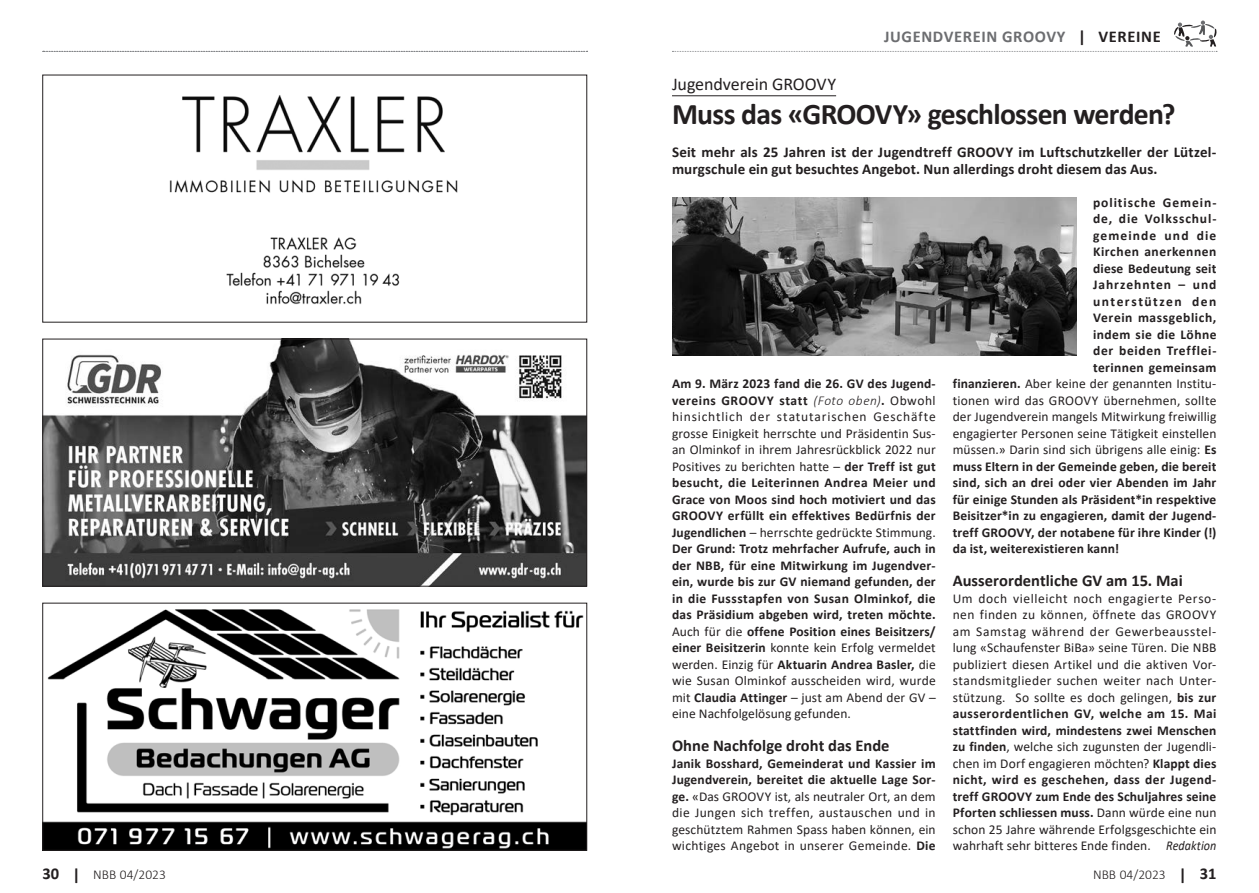
<style>
.page{position:relative;width:1259px;height:893px;background:#fff}
.page>*{position:absolute;margin:0;border:0;box-sizing:border-box;transform-origin:0 0}
.t1{font:700 30px "Calibri";letter-spacing:-.025em;color:#231f20}
.t2{font:18px "Calibri";letter-spacing:-.005em;color:#231f20}
.t3{font:700 16.5px "Calibri";color:#231f20}
.t4{font:700 16.5px "Calibri";letter-spacing:.04em;color:#6c6d70}
.t5{font:700 15px/16.5px "Calibri";letter-spacing:.01em;color:#231f20}
.t6{font:700 13.5px/16.5px "Calibri";letter-spacing:.015em;color:#231f20;text-align:justify}
.t7{font:13.5px/16.5px "Calibri";letter-spacing:.01em;color:#231f20;text-align:justify}
.t8{font:700 13.5px "Calibri";letter-spacing:.07em;color:#231f20}
.t9{font:300 13.5px "Calibri";color:#231f20}
.t10{font:700 13.5px "Calibri";letter-spacing:.045em;color:#231f20}
.t11{font:700 13.5px "Calibri";letter-spacing:.05em;color:#231f20}
.t12{font:700 13.5px "Calibri";letter-spacing:.06em;color:#231f20}
.t13{font:700 13.5px "Calibri";letter-spacing:.04em;color:#231f20}
.t14{font:700 13.5px "Calibri";letter-spacing:.11em;color:#231f20}
.t15{font:700 13.5px "Calibri";letter-spacing:.08em;color:#231f20}
.s1{color:#231f20}
.s2{font-weight:300;font-style:italic}
.s3{font-weight:400}
.s4{font-weight:700}
.s5{font-style:italic}
.s6{font-weight:700;font-size:16.5px}
</style>
<div class="page">
<svg style="left:43px;top:51px;width:544px;height:1px"></svg>
<img style="left:45px;top:609px;width:540px;height:239px">
<div style="left:43px;top:603px;width:544px;height:247px;border:1px solid #231f20"></div>
<img style="left:169px;top:95px;width:289px;height:210px">
<img style="left:45px;top:341px;width:540px;height:243px">
<div style="left:43px;top:339px;width:544px;height:247px;border:1px solid #231f20"></div>
<svg style="left:672px;top:21px;width:545px;height:31px"></svg>
<hr style="left:672px;top:96px;width:164px;height:1px;background:#231f20">
<img style="left:672px;top:197px;width:404px;height:158px">
<p class="t4" style="left:884px;top:25px;width:278px">JUGENDVEREIN GROOVY <span class="s1">| VEREINE</span></p>
<h2 class="t2" style="left:672px;top:71px;width:166px">Jugendverein GROOVY</h2>
<h1 class="t1" style="left:672px;top:93px;width:505px">Muss das «GROOVY» geschlossen werden?</h1>
<p class="t5" style="left:672px;top:144px;width:546px">Seit mehr als 25 Jahren ist der Jugendtreff GROOVY im Luftschutzkeller der Lützel&shy;murgschule ein gut besuchtes Angebot. Nun allerdings droht diesem das Aus.</p>
<p class="t6" style="left:672px;top:375px;width:265px">Am 9. März 2023 fand die 26. GV des Jugend&shy;vereins GROOVY statt <span class="s2">(Foto oben)</span>. <span class="s3">Obwohl hinsichtlich der statutarischen Geschäfte grosse Einigkeit herrschte und Präsidentin Sus&shy;an Olminkof in ihrem Jahresrückblick 2022 nur Positives zu berichten hatte –</span> der Treff ist gut besucht, die Leiterinnen Andrea Meier und Grace von Moos sind hoch motiviert und das GROOVY erfüllt ein effektives Bedürfnis der Jugendlichen <span class="s3">– herrschte gedrückte Stimmung.<br></span>Der Grund: Trotz mehrfacher Aufrufe, auch in der NBB, für eine Mitwirkung im Jugendver&shy;ein, wurde bis zur GV niemand gefunden, der in die Fussstapfen von Susan Olminkof, die das Präsidium abgeben wird, treten möchte.<br><span class="s3">Auch für die</span> offene Position eines Beisitzers/ einer Beisitzerin <span class="s3">konnte kein Erfolg vermeldet werden. Einzig für</span> Aktuarin Andrea Basler, <span class="s3">die wie Susan Olminkof ausscheiden wird, wurde mit</span> Claudia Attinger <span class="s3">– just am Abend der GV – eine Nachfolgelösung gefunden.</span></p>
<p class="t3" style="left:672px;top:734px;width:219px">Ohne Nachfolge droht das Ende</p>
<p class="t7" style="left:672px;top:755px;width:265px"><span class="s4">Janik Bosshard, Gemeinderat und Kassier im Jugendverein, bereitet die aktuelle Lage Sor&shy;ge.</span> «Das GROOVY ist, als neutraler Ort, an dem die Jungen sich treffen, austauschen und in geschütztem Rahmen Spass haben können, ein wichtiges Angebot in unserer Gemeinde. <span class="s4">Die</span></p>
<p class="t8" style="left:1093px;top:193px;width:125px">politische Gemein-</p>
<p class="t12" style="left:1093px;top:209px;width:125px">de, die Volksschul-</p>
<p class="t15" style="left:1093px;top:226px;width:125px">gemeinde und die</p>
<p class="t13" style="left:1093px;top:242px;width:125px">Kirchen anerkennen</p>
<p class="t6" style="left:1093px;top:260px;width:125px">diese Bedeutung seit</p>
<p class="t8" style="left:1093px;top:275px;width:125px">Jahrzehnten – und</p>
<p class="t14" style="left:1093px;top:292px;width:125px">unterstützen den</p>
<p class="t10" style="left:1093px;top:308px;width:125px">Verein massgeblich,</p>
<p class="t6" style="left:1093px;top:326px;width:125px">indem sie die Löhne</p>
<p class="t11" style="left:1093px;top:341px;width:125px">der beiden Trefflei-</p>
<p class="t6" style="left:1093px;top:359px;width:125px">terinnen gemeinsam</p>
<p class="t7" style="left:952px;top:375px;width:265px"><span class="s4">finanzieren.</span> Aber keine der genannten Institu-</p>
<p class="t7" style="left:952px;top:392px;width:265px">tionen wird das GROOVY übernehmen, sollte</p>
<p class="t7" style="left:952px;top:408px;width:265px">der Jugendverein mangels Mitwirkung freiwillig</p>
<p class="t7" style="left:952px;top:425px;width:265px">engagierter Personen seine Tätigkeit einstellen</p>
<p class="t7" style="left:952px;top:441px;width:265px">müssen.» Darin sind sich übrigens alle einig: <span class="s4">Es</span></p>
<p class="t6" style="left:952px;top:458px;width:265px">muss Eltern in der Gemeinde geben, die bereit</p>
<p class="t6" style="left:952px;top:474px;width:265px">sind, sich an drei oder vier Abenden im Jahr</p>
<p class="t6" style="left:952px;top:491px;width:265px">für einige Stunden als Präsident*in respektive</p>
<p class="t6" style="left:952px;top:507px;width:264px">Beisitzer*in zu engagieren, damit der Jugend-</p>
<p class="t6" style="left:952px;top:524px;width:265px">treff GROOVY, der notabene für ihre Kinder (!)</p>
<p class="t6" style="left:952px;top:540px;width:168px">da ist, weiterexistieren kann!</p>
<p class="t3" style="left:952px;top:569px;width:231px">Ausserordentliche GV am 15. Mai</p>
<p class="t7" style="left:952px;top:590px;width:265px">Um doch vielleicht noch engagierte Perso&shy;nen finden zu können, öffnete das GROOVY am Samstag während der Gewerbeausstel&shy;lung «Schaufenster BiBa» seine Türen. Die NBB publiziert diesen Artikel und die aktiven Vor&shy;standsmitglieder suchen weiter nach Unter&shy;stützung. So sollte es doch gelingen, <span class="s4">bis zur ausserordentlichen GV, welche am 15. Mai stattfinden wird, mindestens zwei Menschen zu finden</span>, welche sich zugunsten der Jugendli&shy;chen im Dorf engagieren möchten? <span class="s4">Klappt dies nicht, wird es geschehen, dass der Jugend&shy;treff GROOVY zum Ende des Schuljahres seine Pforten schliessen muss.</span> Dann würde eine nun schon 25 Jahre währende Erfolgsgeschichte ein wahrhaft sehr bitteres Ende finden. <span class="s5">Redaktion</span></p>
<p class="t9" style="left:43px;top:866px;width:125px"><span class="s6">30 |</span> NBB 04/2023</p>
<p class="t9" style="left:1093px;top:866px;width:125px">NBB 04/2023 <span class="s6">| 31</span></p>
</div>
